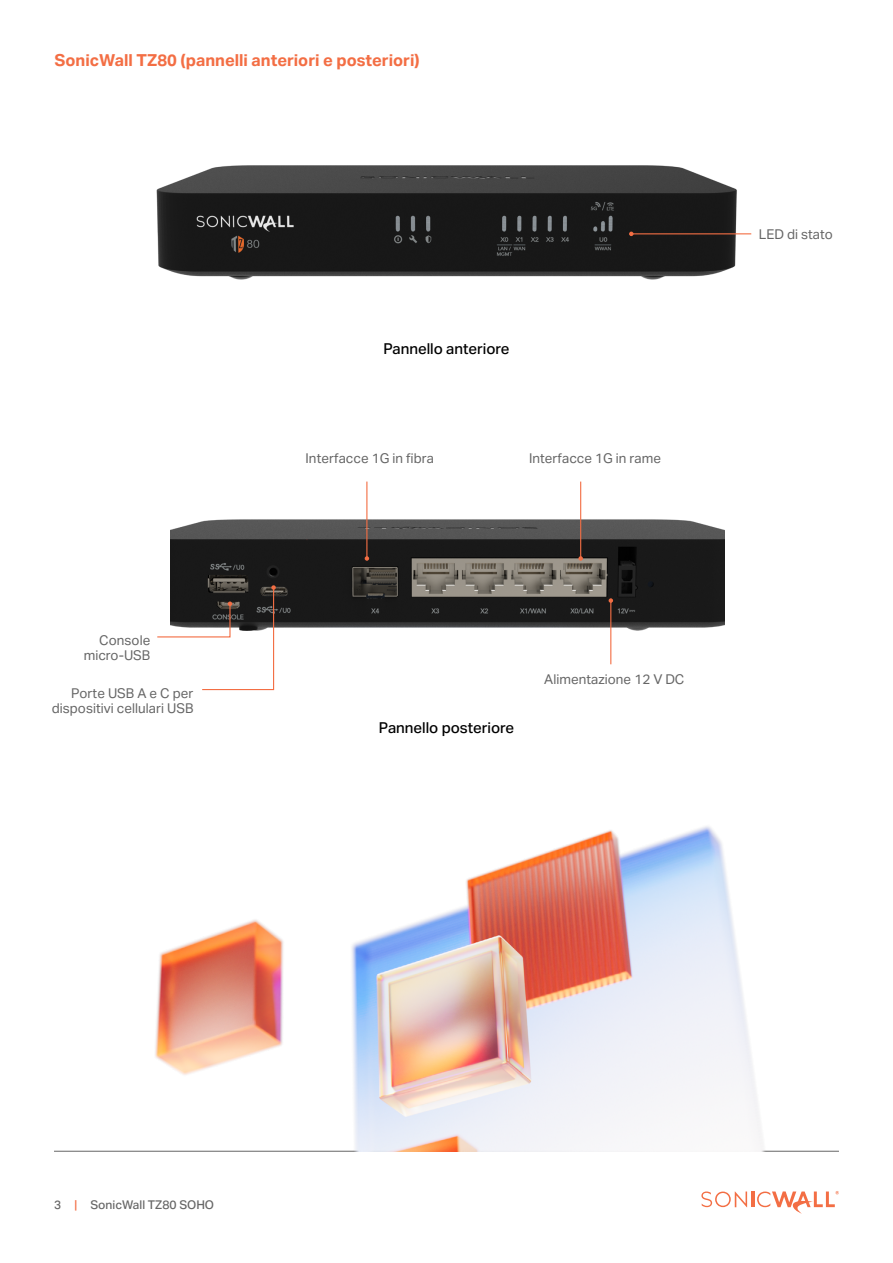
<style>
.page{position:relative;width:893px;height:1263px;background:#fff}
.page>*{position:absolute;margin:0;border:0;box-sizing:border-box;transform-origin:0 0}
.t1{font:700 16.5px "Aktiv Grotesk";color:#f36e44}
.t2{font:500 15px "Aktiv Grotesk";color:#000}
.t3{font:13.5px/15px "Aktiv Grotesk";color:#666;text-align:right}
.t4{font:500 12px "Aktiv Grotesk";color:#666}
.s1{color:#f36e44}
</style>
<div class="page">
<hr style="left:751px;top:1191px;width:3px;height:16px;background:#f36e44">
<svg style="left:701px;top:1191px;width:46px;height:16px"></svg>
<svg style="left:757px;top:1191px;width:82px;height:23px"></svg>
<hr style="left:54px;top:1151px;width:785px;height:1px;background:#666">
<img style="left:171px;top:516px;width:553px;height:119px">
<img style="left:156px;top:165px;width:582px;height:115px">
<hr style="left:631px;top:233px;width:120px;height:1px;background:#f36e44">
<svg style="left:629px;top:232px;width:5px;height:4px"></svg>
<hr style="left:580px;top:482px;width:1px;height:76px;background:#f36e44">
<svg style="left:578px;top:556px;width:5px;height:5px"></svg>
<hr style="left:366px;top:482px;width:1px;height:76px;background:#f36e44">
<svg style="left:365px;top:556px;width:4px;height:5px"></svg>
<hr style="left:610px;top:601px;width:1px;height:63px;background:#f36e44">
<svg style="left:609px;top:598px;width:4px;height:5px"></svg>
<svg style="left:157px;top:585px;width:119px;height:106px"></svg>
<img style="left:54px;top:826px;width:785px;height:325px">
<p class="t1" style="left:54px;top:50px;width:367px">SonicWall TZ80 (pannelli anteriori e posteriori)</p>
<p class="t2" style="left:383px;top:340px;width:128px">Pannello anteriore</p>
<p class="t3" style="left:84px;top:633px;width:68px">Console micro-USB</p>
<p class="t3" style="left:52px;top:686px;width:143px">Porte USB A e C per dispositivi cellulari USB</p>
<p class="t3" style="left:306px;top:451px;width:130px">Interfacce 1G in fibra</p>
<p class="t3" style="left:529px;top:451px;width:134px">Interfacce 1G in rame</p>
<p class="t2" style="left:379px;top:719px;width:137px">Pannello posteriore</p>
<p class="t3" style="left:544px;top:672px;width:142px">Alimentazione 12 V DC</p>
<p class="t3" style="left:759px;top:226px;width:76px">LED di stato</p>
<p class="t4" style="left:54px;top:1198px;width:162px">3 <span class="s1">|</span> SonicWall TZ80 SOHO</p>
</div>
